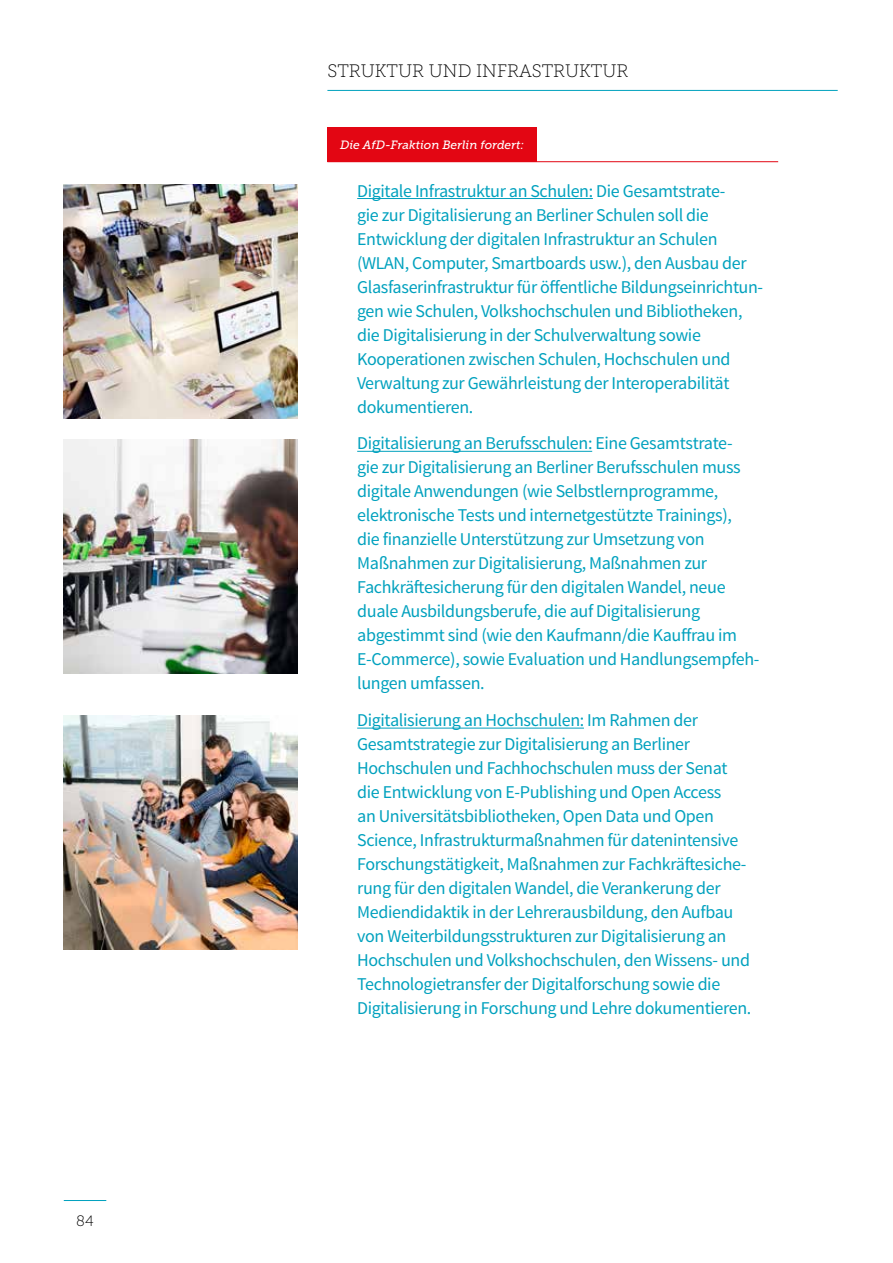
<style>
.page{position:relative;width:893px;height:1263px;background:#fff}
.page>*{position:absolute;margin:0;border:0;box-sizing:border-box;transform-origin:0 0}
.t1{font:18px/24px "Source Sans Pro";letter-spacing:-.02em;color:#00a1be}
.t2{font:18px "Museo Slab 100";color:#000}
.t3{font:15px "Museo Slab 100";color:#000}
.t4{font:italic 12px "Museo Slab 500";color:#fff}
</style>
<div class="page">
<div style="left:327px;top:128px;width:210px;height:34px;background:#e30613"></div>
<hr style="left:327px;top:161px;width:451px;height:1px;background:#e30613">
<hr style="left:357px;top:198px;width:236px;height:1px;background:#00a1be">
<hr style="left:357px;top:451px;width:235px;height:1px;background:#00a1be">
<hr style="left:357px;top:728px;width:227px;height:1px;background:#00a1be">
<hr style="left:64px;top:1200px;width:42px;height:1px;background:#00a1be">
<hr style="left:327px;top:90px;width:511px;height:1px;background:#00a1be">
<img style="left:64px;top:716px;width:234px;height:233px">
<img style="left:64px;top:440px;width:234px;height:233px">
<img style="left:64px;top:185px;width:234px;height:233px">
<p class="t3" style="left:76px;top:1213px;width:19px">84</p>
<p class="t2" style="left:327px;top:61px;width:35px">STRUK</p>
<p class="t2" style="left:387px;top:61px;width:57px">TUR UND</p>
<p class="t2" style="left:476px;top:61px;width:19px">INFRAS</p>
<p class="t2" style="left:542px;top:61px;width:25px">TRUK</p>
<p class="t2" style="left:591px;top:61px;width:25px">TUR</p>
<p class="t4" style="left:340px;top:139px;width:185px">Die AfD-Fraktion Berlin fordert:</p>
<p class="t1" style="left:357px;top:179px;width:408px">Digitale Infrastruktur an Schulen: Die Gesamtstrate-<br>gie zur Digitalisierung an Berliner Schulen soll die Entwicklung der digitalen Infrastruktur an Schulen (WLAN, Computer, Smartboards usw.), den Ausbau der Glasfaserinfrastruktur für öffentliche Bildungseinrichtun&shy;gen wie Schulen, Volkshochschulen und Bibliotheken, die Digitalisierung in der Schulverwaltung sowie Kooperationen zwischen Schulen, Hochschulen und Verwaltung zur Gewährleistung der Interoperabilität dokumentieren.</p>
<p class="t1" style="left:357px;top:432px;width:404px">Digitalisierung an Berufsschulen: Eine Gesamtstrate-<br>gie zur Digitalisierung an Berliner Berufsschulen muss digitale Anwendungen (wie Selbstlernprogramme, elektronische Tests und internetgestützte Trainings),<br>die finanzielle Unterstützung zur Umsetzung von Maßnahmen zur Digitalisierung, Maßnahmen zur Fachkräftesicherung für den digitalen Wandel, neue duale Ausbildungsberufe, die auf Digitalisierung abgestimmt sind (wie den Kaufmann/die Kauffrau im E-Commerce), sowie Evaluation und Handlungsempfeh&shy;lungen umfassen.</p>
<p class="t1" style="left:357px;top:708px;width:396px">Digitalisierung an Hochschulen: Im Rahmen der Gesamtstrategie zur Digitalisierung an Berliner Hochschulen und Fachhochschulen muss der Senat die Entwicklung von E-Publishing und Open Access<br>an Universitätsbibliotheken, Open Data und Open Science, Infrastrukturmaßnahmen für datenintensive Forschungstätigkeit, Maßnahmen zur Fachkräftesiche&shy;rung für den digitalen Wandel, die Verankerung der Mediendidaktik in der Lehrerausbildung, den Aufbau von Weiterbildungsstrukturen zur Digitalisierung an Hochschulen und Volkshochschulen, den Wissens- und Technologietransfer der Digitalforschung sowie die Digitalisierung in Forschung und Lehre dokumentieren.</p>
</div>
